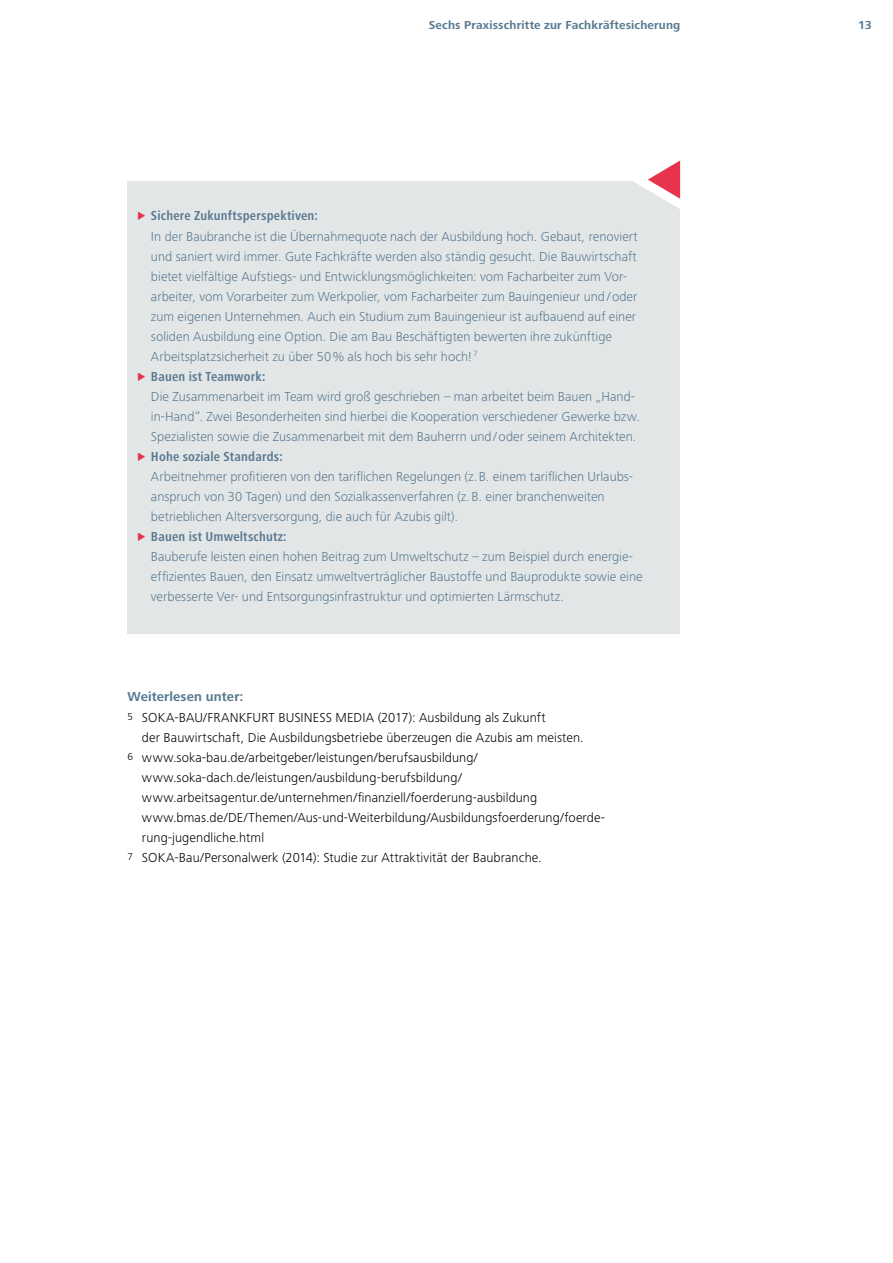
<style>
.page{position:relative;width:893px;height:1263px;background:#fff}
.page>*{position:absolute;margin:0;border:0;box-sizing:border-box;transform-origin:0 0}
.t1{font:300 13.5px "Frutiger Next Pro";letter-spacing:.005em;color:#587991}
.t2{font:300 13.5px "Frutiger Next Pro";letter-spacing:.01em;color:#000}
.t3{font:700 condensed 13.5px "Frutiger Next Pro";letter-spacing:.015em;color:#587991}
.t4{font:700 13.5px "Frutiger Next Pro";letter-spacing:.01em;color:#587991}
.t5{font:700 12px "Frutiger Next Pro";letter-spacing:.01em;color:#587991}
.s1{font-family:"INQA Triangel";font-weight:400;font-stretch:normal;font-size:10.5px;color:#e7344c}
.s2{font-size:10.5px}
</style>
<div class="page">
<div style="left:128px;top:182px;width:552px;height:452px;background:#e3e6e6"></div>
<svg style="left:626px;top:160px;width:54px;height:49px"></svg>
<p class="t5" style="left:429px;top:18px;width:253px">Sechs Praxisschritte zur Fachkräftesicherung</p>
<p class="t5" style="left:858px;top:18px;width:15px">13</p>
<p class="t3" style="left:138px;top:208px;width:181px"><span class="s1">&gt;</span> Sichere Zukunftsperspektiven:</p>
<p class="t1" style="left:151px;top:228px;width:488px">In der Baubranche ist die Übernahmequote nach der Ausbildung hoch. Gebaut, renoviert</p>
<p class="t1" style="left:151px;top:248px;width:487px">und saniert wird immer. Gute Fachkräfte werden also ständig gesucht. Die Bauwirtschaft</p>
<p class="t1" style="left:151px;top:268px;width:476px">bietet vielfältige Aufstiegs- und Entwicklungsmöglichkeiten: vom Facharbeiter zum Vor-</p>
<p class="t1" style="left:151px;top:288px;width:488px">arbeiter, vom Vorarbeiter zum Werkpolier, vom Facharbeiter zum Bauingenieur und/oder</p>
<p class="t1" style="left:151px;top:308px;width:487px">zum eigenen Unternehmen. Auch ein Studium zum Bauingenieur ist aufbauend auf einer</p>
<p class="t1" style="left:151px;top:328px;width:463px">soliden Ausbildung eine Option. Die am Bau Beschäftigten bewerten ihre zukünftige</p>
<p class="t1" style="left:151px;top:348px;width:328px">Arbeitsplatzsicherheit zu über 50% als hoch bis sehr hoch! <sup>7</sup></p>
<p class="t3" style="left:138px;top:369px;width:129px"><span class="s1">&gt;</span> Bauen ist Teamwork:</p>
<p class="t1" style="left:151px;top:389px;width:486px">Die Zusammenarbeit im Team wird groß geschrieben – man arbeitet beim Bauen „Hand-</p>
<p class="t1" style="left:151px;top:409px;width:490px">in-Hand“. Zwei Besonderheiten sind hierbei die Kooperation verschiedener Gewerke bzw.</p>
<p class="t1" style="left:151px;top:429px;width:487px">Spezialisten sowie die Zusammenarbeit mit dem Bauherrn und/oder seinem Architekten.</p>
<p class="t3" style="left:138px;top:449px;width:146px"><span class="s1">&gt;</span> Hohe soziale Standards:</p>
<p class="t1" style="left:151px;top:469px;width:483px">Arbeitnehmer profitieren von den tariflichen Regelungen (z.B. einem tariflichen Urlaubs-</p>
<p class="t1" style="left:151px;top:489px;width:455px">anspruch von 30 Tagen) und den Sozialkassenverfahren (z.B. einer branchenweiten</p>
<p class="t1" style="left:151px;top:509px;width:309px">betrieblichen Altersversorgung, die auch für Azubis gilt).</p>
<p class="t3" style="left:138px;top:529px;width:150px"><span class="s1">&gt;</span> Bauen ist Umweltschutz:</p>
<p class="t1" style="left:151px;top:549px;width:484px">Bauberufe leisten einen hohen Beitrag zum Umweltschutz – zum Beispiel durch energie-</p>
<p class="t1" style="left:151px;top:569px;width:493px">effizientes Bauen, den Einsatz umweltverträglicher Baustoffe und Bauprodukte sowie eine</p>
<p class="t1" style="left:151px;top:589px;width:414px">verbesserte Ver- und Entsorgungsinfrastruktur und optimierten Lärmschutz.</p>
<p class="t4" style="left:128px;top:689px;width:117px">Weiterlesen unter:</p>
<p class="t2" style="left:128px;top:709px;width:420px"><span class="s2">5</span> SOKA-BAU/FRANKFURT BUSINESS MEDIA (2017): Ausbildung als Zukunft</p>
<p class="t2" style="left:142px;top:729px;width:443px">der Bauwirtschaft, Die Ausbildungsbetriebe überzeugen die Azubis am meisten.</p>
<p class="t2" style="left:128px;top:749px;width:352px"><span class="s2">6</span> www.soka-bau.de/arbeitgeber/leistungen/berufsausbildung/</p>
<p class="t2" style="left:142px;top:769px;width:321px">www.soka-dach.de/leistungen/ausbildung-berufsbildung/</p>
<p class="t2" style="left:142px;top:789px;width:397px">www.arbeitsagentur.de/unternehmen/finanziell/foerderung-ausbildung</p>
<p class="t2" style="left:142px;top:809px;width:465px">www.bmas.de/DE/Themen/Aus-und-Weiterbildung/Ausbildungsfoerderung/foerde-</p>
<p class="t2" style="left:142px;top:829px;width:124px">rung-jugendliche.html</p>
<p class="t2" style="left:128px;top:850px;width:416px"><span class="s2">7</span> SOKA-Bau/Personalwerk (2014): Studie zur Attraktivität der Baubranche.</p>
</div>
